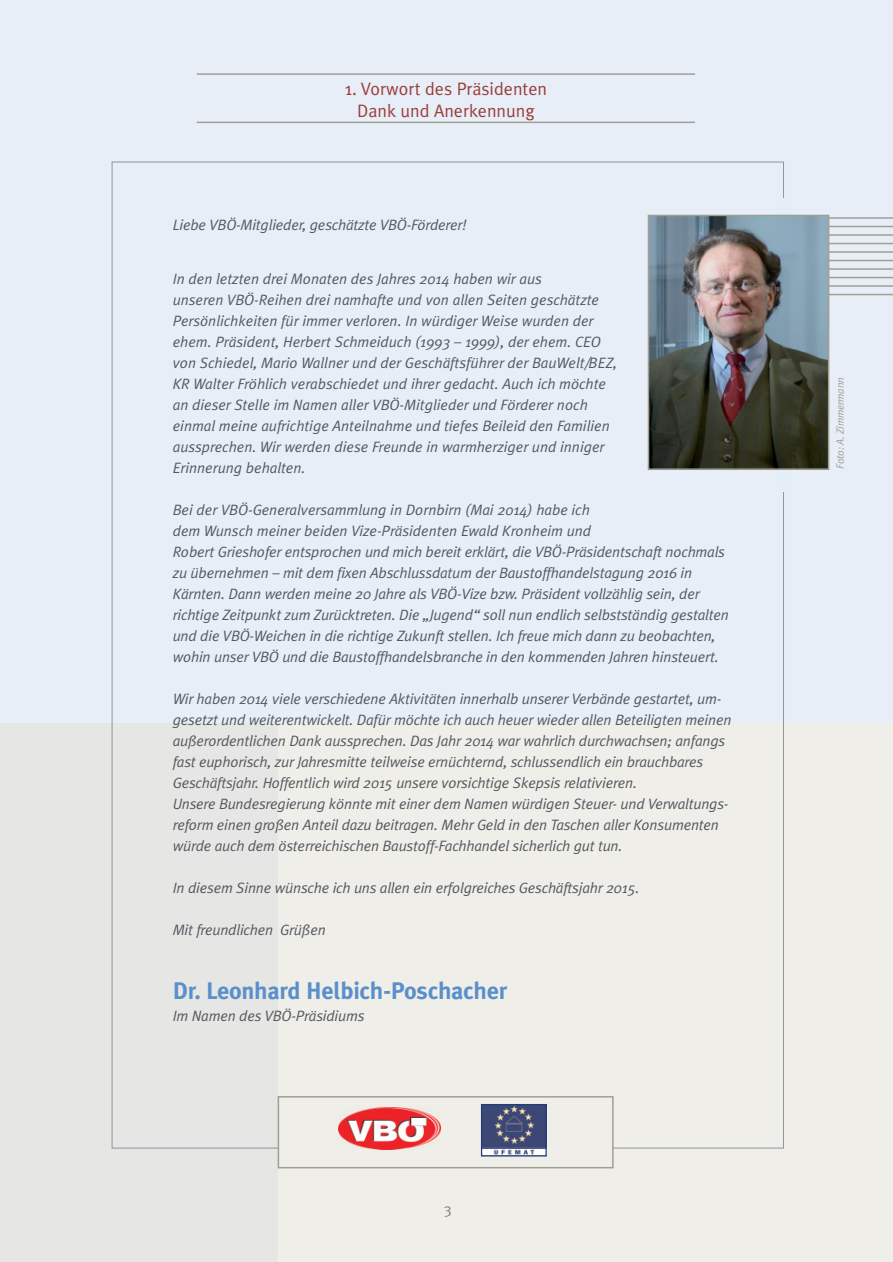
<style>
.page{position:relative;width:893px;height:1262px;background:#fff}
.page>*{position:absolute;margin:0;border:0;box-sizing:border-box;transform-origin:0 0}
.t1{font:700 24px "Meta Plus";letter-spacing:-.01em;color:#5990cc}
.t2{font:18px/21.6px "Meta Plus Normal";color:#9b3e39;text-align:center}
.t3{font:italic 15px/21px "Meta Plus Normal";letter-spacing:-.01em;color:#53595e}
.t4{font:15px "Meta Plus Normal";color:#7d7e73}
.t5{font:italic 10.5px "Meta Plus Normal";letter-spacing:-.015em;color:#9f9f92}
</style>
<div class="page">
<div style="left:0;top:0;width:892px;height:744px;background:#e7eef8"></div>
<div style="left:269px;top:723px;width:623px;height:538px;background:#efeee9"></div>
<div style="left:0;top:723px;width:277px;height:538px;background:#e6e6e4"></div>
<div style="left:278px;top:1096px;width:335px;height:72px;border:2px solid #9f9f92"></div>
<img style="left:338px;top:1107px;width:103px;height:42px">
<img style="left:483px;top:1106px;width:61px;height:48px">
<div style="left:481px;top:1104px;width:65px;height:52px;border:1px solid #1f3e78"></div>
<hr style="left:197px;top:73px;width:498px;height:2px;background:#9f9f92">
<hr style="left:197px;top:122px;width:498px;height:1px;background:#9f9f92">
<hr style="left:825px;top:217px;width:67px;height:2px;background:#9f9f92">
<hr style="left:825px;top:226px;width:67px;height:1px;background:#9f9f92">
<hr style="left:825px;top:234px;width:67px;height:2px;background:#9f9f92">
<hr style="left:825px;top:243px;width:67px;height:1px;background:#9f9f92">
<hr style="left:825px;top:251px;width:67px;height:2px;background:#9f9f92">
<hr style="left:825px;top:260px;width:67px;height:1px;background:#9f9f92">
<hr style="left:825px;top:268px;width:67px;height:2px;background:#9f9f92">
<hr style="left:825px;top:277px;width:67px;height:1px;background:#9f9f92">
<hr style="left:825px;top:285px;width:67px;height:2px;background:#9f9f92">
<hr style="left:825px;top:294px;width:67px;height:1px;background:#9f9f92">
<img style="left:650px;top:218px;width:176px;height:249px">
<div style="left:647px;top:215px;width:182px;height:255px;border:2px solid #9f9f92"></div>
<p class="t2" style="left:345px;top:80px;width:204px">1. Vorwort des Präsidenten<br>Dank und Anerkennung</p>
<p class="t3" style="left:173px;top:216px;width:295px">Liebe VBÖ-Mitglieder, geschätzte VBÖ-Förderer!</p>
<p class="t3" style="left:173px;top:270px;width:446px">In den letzten drei Monaten des Jahres 2014 haben wir aus<br>unseren VBÖ-Reihen drei namhafte und von allen Seiten geschätzte Persönlichkeiten für immer verloren. In würdiger Weise wurden der ehem. Präsident, Herbert Schmeiduch (1993 – 1999), der ehem. CEO von Schiedel, Mario Wallner und der Geschäftsführer der BauWelt/BEZ, KR Walter Fröhlich verabschiedet und ihrer gedacht. Auch ich möchte an dieser Stelle im Namen aller VBÖ-Mitglieder und Förderer noch einmal meine aufrichtige Anteilnahme und tiefes Beileid den Familien aussprechen. Wir werden diese Freunde in warmherziger und inniger Erinnerung behalten.</p>
<p class="t3" style="left:173px;top:501px;width:557px">Bei der VBÖ-Generalversammlung in Dornbirn (Mai 2014) habe ich<br>dem Wunsch meiner beiden Vize-Präsidenten Ewald Kronheim und<br>Robert Grieshofer entsprochen und mich bereit erklärt, die VBÖ-Präsidentschaft nochmals zu übernehmen – mit dem fixen Abschlussdatum der Baustoffhandelstagung 2016 in Kärnten. Dann werden meine 20 Jahre als VBÖ-Vize bzw. Präsident vollzählig sein, der richtige Zeitpunkt zum Zurücktreten. Die „Jugend“ soll nun endlich selbstständig gestalten und die VBÖ-Weichen in die richtige Zukunft stellen. Ich freue mich dann zu beobachten, wohin unser VBÖ und die Baustoffhandelsbranche in den kommenden Jahren hinsteuert.</p>
<p class="t3" style="left:173px;top:690px;width:560px">Wir haben 2014 viele verschiedene Aktivitäten innerhalb unserer Verbände gestartet, um&shy;gesetzt und weiterentwickelt. Dafür möchte ich auch heuer wieder allen Beteiligten meinen außerordentlichen Dank aussprechen. Das Jahr 2014 war wahrlich durchwachsen; anfangs fast euphorisch, zur Jahresmitte teilweise ernüchternd, schlussendlich ein brauchbares Geschäftsjahr. Hoffentlich wird 2015 unsere vorsichtige Skepsis relativieren.<br>Unsere Bundesregierung könnte mit einer dem Namen würdigen Steuer- und Verwaltungs&shy;reform einen großen Anteil dazu beitragen. Mehr Geld in den Taschen aller Konsumenten würde auch dem österreichischen Baustoff-Fachhandel sicherlich gut tun.</p>
<p class="t3" style="left:173px;top:879px;width:468px">In diesem Sinne wünsche ich uns allen ein erfolgreiches Geschäftsjahr 2015.</p>
<p class="t3" style="left:173px;top:921px;width:154px">Mit freundlichen Grüßen</p>
<h1 class="t1" style="left:173px;top:982px;width:336px">Dr. Leonhard Helbich-Poschacher</h1>
<p class="t3" style="left:173px;top:1006px;width:193px">Im Namen des VBÖ-Präsidiums</p>
<p class="t4" style="left:444px;top:1203px;width:10px">3</p>
<p class="t5" style="left:836px;top:469px;width:93px;rotate:-90deg">Foto: A. Zimmermann</p>
</div>
